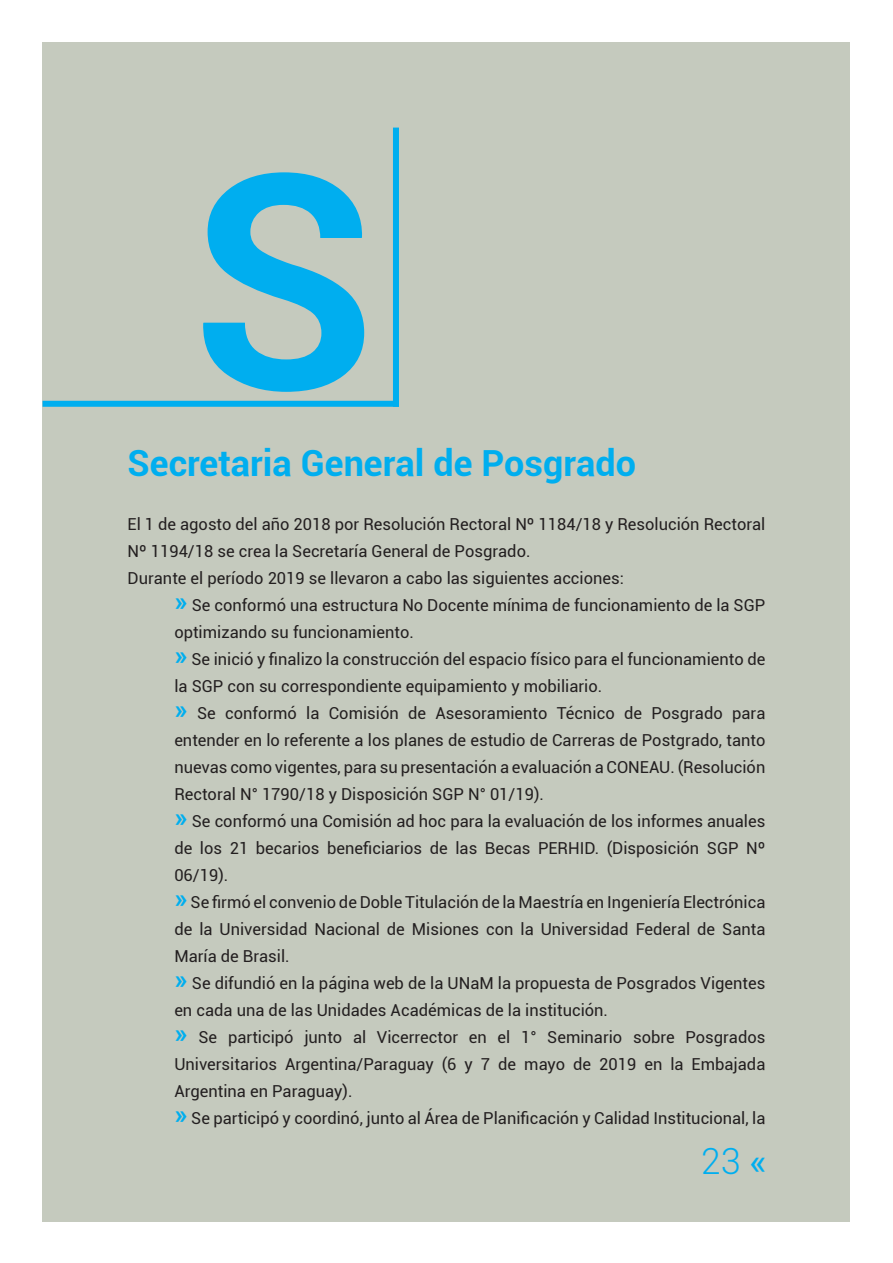
<style>
.page{position:relative;width:893px;height:1263px;background:#fff}
.page>*{position:absolute;margin:0;border:0;box-sizing:border-box;transform-origin:0 0}
.t1{font:700 300px "Roboto";color:#00aeef}
.t2{font:700 36px "Roboto";color:#00aeef}
.t3{font:300 36px "Roboto";color:#00aeef}
.t4{font:16.5px/27px "Roboto";color:#231f20}
.s1{font-weight:700;font-size:27px;color:#00aeef}
.s2{font-weight:400}
</style>
<div class="page">
<div style="left:43px;top:43px;width:807px;height:1178px;background:#c5cabe"></div>
<div style="left:43px;top:401px;width:356px;height:6px;background:#00aeef"></div>
<div style="left:393px;top:128px;width:6px;height:279px;background:#00aeef"></div>
<h1 class="t1" style="left:191px;top:70px;width:187px">S</h1>
<h2 class="t2" style="left:128px;top:438px;width:510px">Secretaria General de Posgrado</h2>
<p class="t4" style="left:128px;top:510px;width:639px">El 1 de agosto del año 2018 por Resolución Rectoral Nº 1184/18 y Resolución Rectoral<br>Nº 1194/18 se crea la Secretaría General de Posgrado.<br>Durante el período 2019 se llevaron a cabo las siguientes acciones:</p>
<p class="t4" style="left:174px;top:591px;width:593px"><span class="s1">»</span> Se conformó una estructura No Docente mínima de funcionamiento de la SGP optimizando su funcionamiento.<br><span class="s1">»</span> Se inició y finalizo la construcción del espacio físico para el funcionamiento de la SGP con su correspondiente equipamiento y mobiliario.<br><span class="s1">»</span> Se conformó la Comisión de Asesoramiento Técnico de Posgrado para entender en lo referente a los planes de estudio de Carreras de Postgrado, tanto nuevas como vigentes, para su presentación a evaluación a CONEAU. (Resolución Rectoral N° 1790/18 y Disposición SGP N° 01/19).<br><span class="s1">»</span> Se conformó una Comisión ad hoc para la evaluación de los informes anuales de los 21 becarios beneficiarios de las Becas PERHID. (Disposición SGP Nº 06/19).<br><span class="s1">»</span> Se firmó el convenio de Doble Titulación de la Maestría en Ingeniería Electrónica de la Universidad Nacional de Misiones con la Universidad Federal de Santa María de Brasil.<br><span class="s1">»</span> Se difundió en la página web de la UNaM la propuesta de Posgrados Vigentes en cada una de las Unidades Académicas de la institución.<br><span class="s1">»</span> Se participó junto al Vicerrector en el 1° Seminario sobre Posgrados Universitarios Argentina/Paraguay (6 y 7 de mayo de 2019 en la Embajada Argentina en Paraguay).<br><span class="s1">»</span> Se participó y coordinó, junto al Área de Planificación y Calidad Institucional, la</p>
<h2 class="t3" style="left:701px;top:1136px;width:67px">23 <span class="s2">«</span></h2>
</div>
